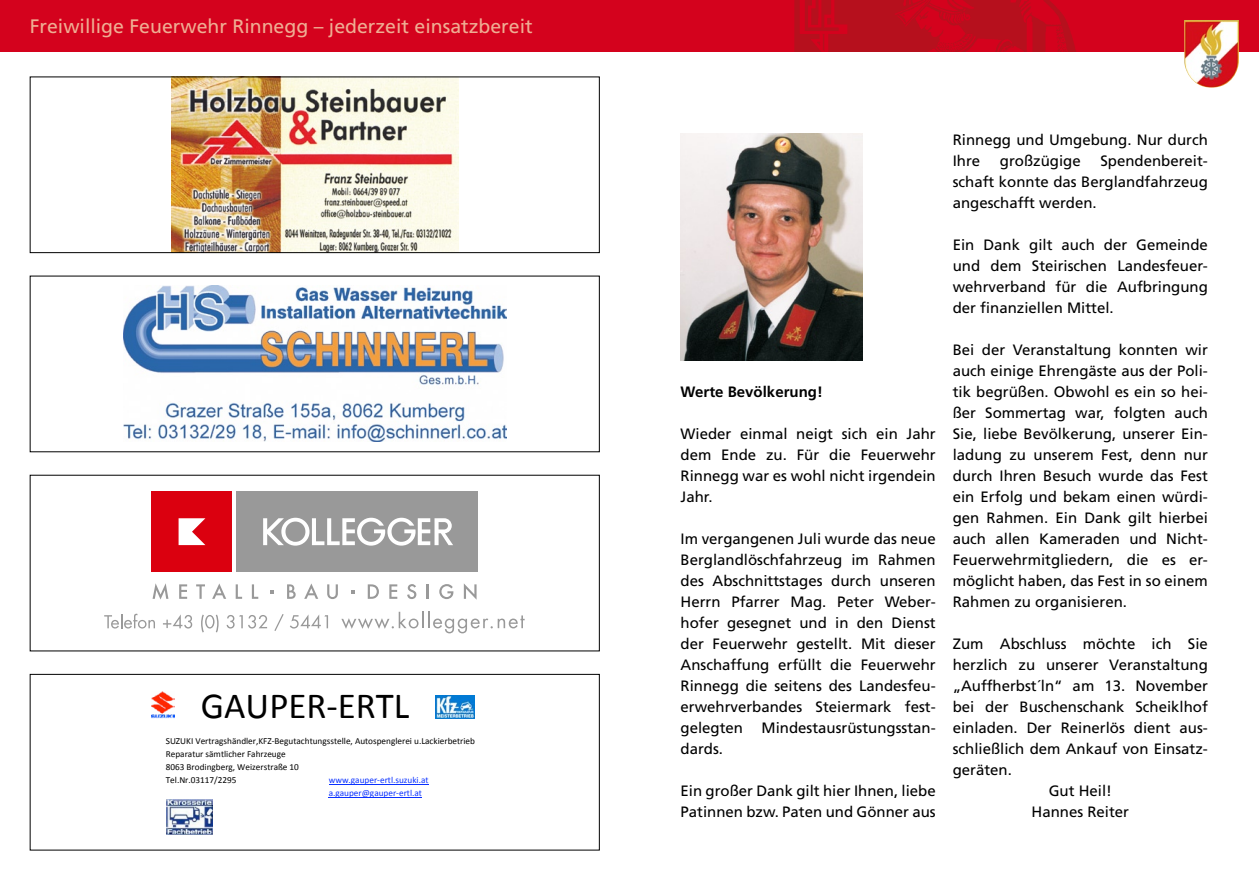
<style>
.page{position:relative;width:1259px;height:893px;background:#fff}
.page>*{position:absolute;margin:0;border:0;box-sizing:border-box;transform-origin:0 0}
.t1{font:36.9px "Calibri";color:#000}
.t2{font:19.5px "Frutiger LT Std";color:#efae93}
.t3{font:15px/21px "Frutiger LT Std";color:#000;text-align:justify}
.t4{font:700 15px "Frutiger LT Std";color:#000}
.t5{font:9.3px/13px "Calibri";color:#000}
.t6{font:9.3px "Calibri";color:#0a31ff}
</style>
<div class="page">
<div style="left:0;top:0;width:629px;height:51px;background:#d4021d"></div>
<div style="left:629px;top:0;width:630px;height:51px;background:#d4021d"></div>
<img style="left:794px;top:0;width:282px;height:51px">
<img style="left:1184px;top:20px;width:54px;height:68px">
<img style="left:172px;top:79px;width:286px;height:172px">
<div style="left:30px;top:77px;width:570px;height:176px;border:1px solid #000"></div>
<div style="left:30px;top:674px;width:570px;height:176px;border:1px solid #000"></div>
<img style="left:680px;top:134px;width:182px;height:226px">
<svg style="left:107px;top:491px;width:418px;height:143px"></svg>
<div style="left:236px;top:491px;width:242px;height:81px;background:#999"></div>
<div style="left:152px;top:491px;width:80px;height:81px;background:#db000f"></div>
<svg style="left:179px;top:518px;width:26px;height:27px"></svg>
<svg style="left:368px;top:584px;width:11px;height:15px"></svg>
<svg style="left:389px;top:584px;width:8px;height:15px"></svg>
<svg style="left:407px;top:584px;width:9px;height:15px"></svg>
<svg style="left:427px;top:584px;width:2px;height:15px"></svg>
<svg style="left:439px;top:584px;width:14px;height:15px"></svg>
<svg style="left:464px;top:583px;width:12px;height:17px"></svg>
<svg style="left:153px;top:583px;width:15px;height:16px"></svg>
<svg style="left:179px;top:584px;width:8px;height:15px"></svg>
<svg style="left:196px;top:584px;width:9px;height:15px"></svg>
<svg style="left:212px;top:583px;width:14px;height:16px"></svg>
<svg style="left:236px;top:584px;width:6px;height:15px"></svg>
<svg style="left:252px;top:584px;width:6px;height:15px"></svg>
<svg style="left:287px;top:584px;width:9px;height:15px"></svg>
<svg style="left:304px;top:583px;width:14px;height:16px"></svg>
<svg style="left:327px;top:584px;width:11px;height:15px"></svg>
<svg style="left:351px;top:590px;width:4px;height:3px"></svg>
<svg style="left:270px;top:590px;width:4px;height:3px"></svg>
<svg style="left:263px;top:518px;width:190px;height:28px"></svg>
<svg style="left:104px;top:614px;width:51px;height:14px"></svg>
<svg style="left:163px;top:614px;width:29px;height:14px"></svg>
<svg style="left:201px;top:615px;width:18px;height:17px"></svg>
<svg style="left:227px;top:615px;width:40px;height:13px"></svg>
<svg style="left:274px;top:614px;width:10px;height:17px"></svg>
<svg style="left:290px;top:614px;width:38px;height:14px"></svg>
<svg style="left:341px;top:612px;width:183px;height:21px"></svg>
<svg style="left:151px;top:691px;width:324px;height:144px"></svg>
<img style="left:152px;top:692px;width:22px;height:26px">
<hr style="left:329px;top:784px;width:99px;height:1px;background:#0a31ff">
<hr style="left:329px;top:797px;width:93px;height:1px;background:#0a31ff">
<img style="left:435px;top:695px;width:39px;height:23px">
<img style="left:167px;top:800px;width:46px;height:34px">
<img style="left:123px;top:286px;width:383px;height:156px">
<h2 class="t2" style="left:30px;top:15px;width:504px">Freiwillige Feuerwehr Rinnegg – jederzeit einsatzbereit</h2>
<h1 class="t1" style="left:201px;top:692px;width:235px">GAUPER‐ERTL   </h1>
<p class="t5" style="left:166px;top:735px;width:313px">SUZUKI Vertragshändler,KFZ‐Begutachtungsstelle, Autospenglerei u.Lackierbetrieb  Reparatur sämtlicher Fahrzeuge <br>8063 Brodingberg, Weizerstraße 10<br>Tel.Nr.03117/2295</p>
<p class="t6" style="left:329px;top:776px;width:101px">www.gauper‐ertl.suzuki.at</p>
<p class="t4" style="left:680px;top:383px;width:144px">Werte Bevölkerung!</p>
<p class="t3" style="left:680px;top:424px;width:257px">Wieder einmal neigt sich ein Jahr dem Ende zu. Für die Feuerwehr Rinnegg war es wohl nicht irgendein Jahr.</p>
<p class="t3" style="left:680px;top:529px;width:257px">Im vergangenen Juli wurde das neue Berglandlöschfahrzeug im Rahmen des Abschnittstages durch unseren Herrn Pfarrer Mag. Peter Weber&shy;hofer gesegnet und in den Dienst der Feuerwehr gestellt. Mit dieser Anschaffung erfüllt die Feuerwehr Rinnegg die seitens des Landesfeu&shy;erwehrverbandes Steiermark fest&shy;gelegten Mindestausrüstungsstan&shy;dards.</p>
<p class="t3" style="left:680px;top:781px;width:257px">Ein großer Dank gilt hier Ihnen, liebe<br>Patinnen bzw. Paten und Gönner aus</p>
<p class="t3" style="left:952px;top:130px;width:257px">Rinnegg und Umgebung. Nur durch<br>Ihre</p>
<p class="t3" style="left:1000px;top:151px;width:82px">großzügige</p>
<p class="t3" style="left:952px;top:151px;width:257px;text-indent:148px">Spendenbereit&shy;schaft konnte das Berglandfahrzeug angeschafft werden.</p>
<p class="t3" style="left:952px;top:235px;width:257px">Ein Dank gilt auch der Gemeinde und dem Steirischen Landesfeuer&shy;wehrverband für die Aufbringung der finanziellen Mittel.</p>
<p class="t3" style="left:952px;top:340px;width:257px">Bei der Veranstaltung konnten wir auch einige Ehrengäste aus der Poli&shy;tik begrüßen. Obwohl es ein so hei&shy;ßer Sommertag war, folgten auch Sie, liebe Bevölkerung, unserer Ein&shy;ladung zu unserem Fest, denn nur durch Ihren Besuch wurde das Fest ein Erfolg und bekam einen würdi&shy;gen Rahmen. Ein Dank gilt hierbei auch allen Kameraden und Nicht-Feuerwehrmitgliedern, die es er&shy;möglicht haben, das Fest in so einem Rahmen zu organisieren.</p>
<p class="t3" style="left:952px;top:634px;width:257px">Zum Abschluss möchte ich Sie</p>
<p class="t3" style="left:952px;top:655px;width:257px">herzlich zu unserer Veranstaltung</p>
<p class="t3" style="left:952px;top:676px;width:257px">„Auffherbst´ln“ am 13. November</p>
<p class="t3" style="left:952px;top:697px;width:257px">bei der Buschenschank Scheiklhof</p>
<p class="t3" style="left:952px;top:718px;width:257px">einladen. Der Reinerlös dient aus-</p>
<p class="t3" style="left:952px;top:739px;width:257px">schließlich dem Ankauf von Einsatz-</p>
<p class="t3" style="left:952px;top:760px;width:61px">geräten.</p>
<p class="t3" style="left:1048px;top:781px;width:65px">Gut Heil!</p>
<p class="t3" style="left:1031px;top:802px;width:99px">Hannes Reiter</p>
</div>
